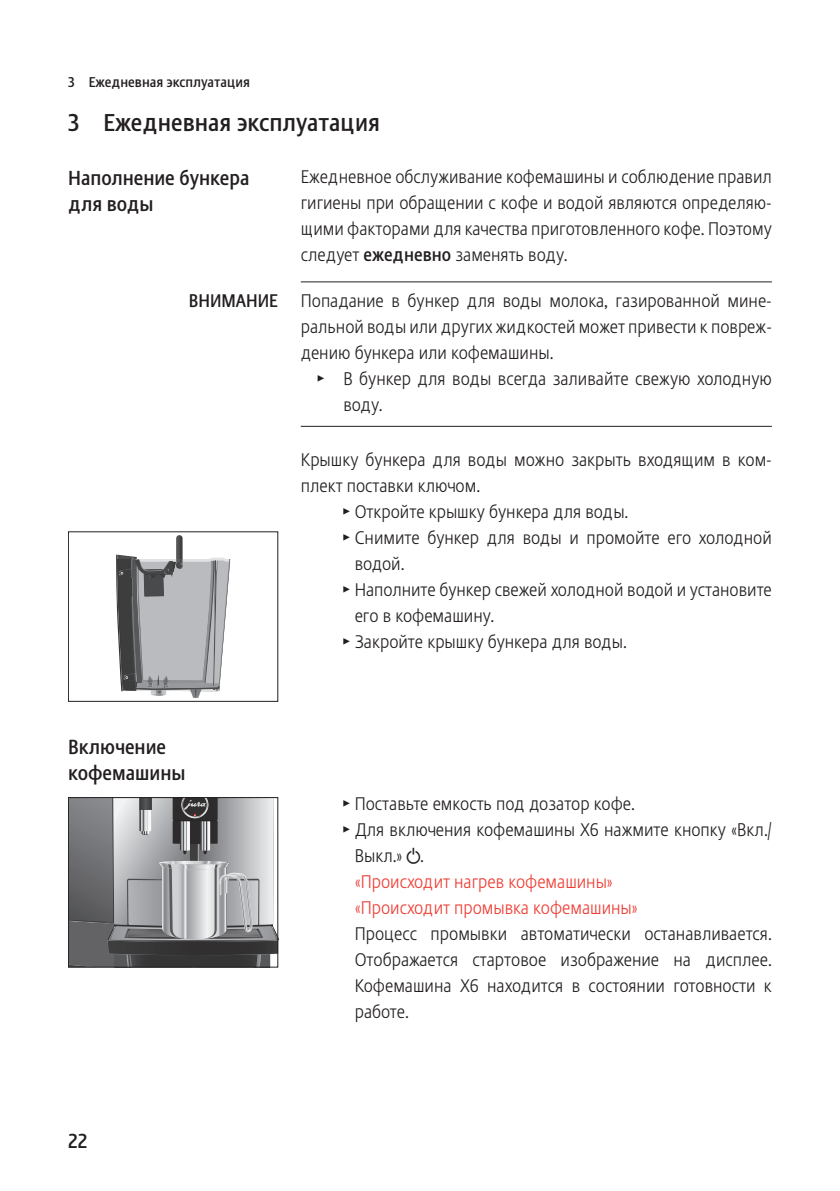
<style>
.page{position:relative;width:840px;height:1191px;background:#fff}
.page>*{position:absolute;margin:0;border:0;box-sizing:border-box;transform-origin:0 0}
.t1{font:24px "Stalemate Pro 2 J Medium";color:#231f20}
.t2{font:20px/26px "Stalemate Pro 2 J Medium";color:#231f20}
.t3{font:18px/26px "Stalemate Pro 2 J Light";color:#231f20;text-align:justify}
.t4{font:18px "Stalemate Pro 2 J Light";color:#ee3e34}
.t5{font:18px "Stalemate Pro 2 J Medium";color:#231f20}
.t6{font:14px "Stalemate Pro 2 J Medium";color:#231f20}
.s1{font-family:"Stalemate Pro 2 J Medium"}
.s2{font-family:"Jura Pict 2006"}
</style>
<div class="page">
<hr style="left:300px;top:281px;width:471px;height:1px;background:#231f20">
<hr style="left:300px;top:426px;width:471px;height:1px;background:#231f20">
<svg style="left:116px;top:535px;width:114px;height:163px"></svg>
<svg style="left:70px;top:799px;width:206px;height:166px;background:#919194"></svg>
<div style="left:68px;top:797px;width:210px;height:170px;border:1px solid #231f20"></div>
<p class="t6" style="left:68px;top:75px;width:183px">3 Ежедневная эксплуатация</p>
<h1 class="t1" style="left:68px;top:112px;width:313px">3 Ежедневная эксплуатация</h1>
<p class="t3" style="left:300px;top:165px;width:472px">Ежедневное обслуживание кофемашины и соблюдение правил гигиены при обращении с кофе и водой являются определяю&shy;щими факторами для качества приготовленного кофе. Поэтому следует <span class="s1">ежедневно</span> заменять воду.</p>
<p class="t3" style="left:300px;top:289px;width:472px">Попадание в бункер для воды молока, газированной мине&shy;ральной воды или других жидкостей может привести к повреж&shy;дению бункера или кофемашины.</p>
<p class="t3" style="left:343px;top:367px;width:430px;text-indent:-26px"><span class="s2">T</span> В бункер для воды всегда заливайте свежую холодную воду.</p>
<p class="t3" style="left:300px;top:448px;width:472px">Крышку бункера для воды можно закрыть входящим в ком-</p>
<p class="t3" style="left:300px;top:474px;width:181px">плект поставки ключом.</p>
<p class="t3" style="left:343px;top:500px;width:286px"><span class="s2">T</span> Откройте крышку бункера для воды.</p>
<p class="t3" style="left:343px;top:526px;width:430px"><span class="s2">T</span> Снимите бункер для воды и промойте его холодной</p>
<p class="t3" style="left:354px;top:552px;width:51px">водой.</p>
<p class="t3" style="left:343px;top:578px;width:430px"><span class="s2">T</span> Наполните бункер свежей холодной водой и установите</p>
<p class="t3" style="left:354px;top:604px;width:141px">его в кофемашину.</p>
<p class="t3" style="left:343px;top:630px;width:285px"><span class="s2">T</span> Закройте крышку бункера для воды.</p>
<p class="t2" style="left:68px;top:166px;width:183px">Наполнение бункера для воды</p>
<p class="t5" style="left:189px;top:293px;width:91px">ВНИМАНИЕ</p>
<p class="t2" style="left:68px;top:735px;width:119px">Включение кофемашины</p>
<p class="t2" style="left:68px;top:1129px;width:21px">22</p>
<p class="t3" style="left:343px;top:792px;width:293px"><span class="s2">T</span> Поставьте емкость под дозатор кофе.</p>
<p class="t3" style="left:343px;top:818px;width:430px"><span class="s2">T</span> Для включения кофемашины X6 нажмите кнопку «Вкл./</p>
<p class="t3" style="left:354px;top:844px;width:71px">Выкл.» <span class="s2">Q</span>.</p>
<p class="t4" style="left:354px;top:873px;width:259px">«Происходит нагрев кофемашины»</p>
<p class="t4" style="left:354px;top:899px;width:284px">«Происходит промывка кофемашины»</p>
<p class="t3" style="left:354px;top:922px;width:418px">Процесс промывки автоматически останавливается.<br>Отображается стартовое изображение на дисплее.<br>Кофемашина X6 находится в состоянии готовности к работе.</p>
</div>
